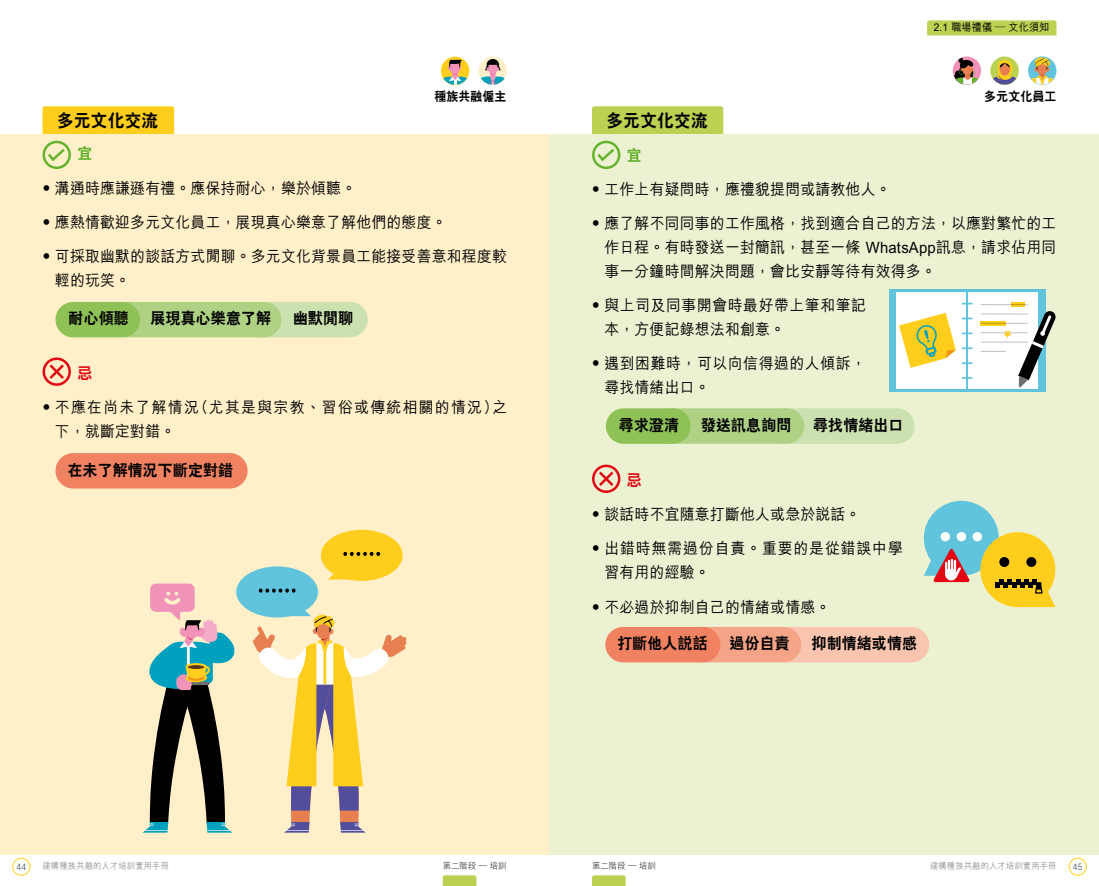
<style>
.page{position:relative;width:1099px;height:886px;background:#fff}
.page>*{position:absolute;margin:0;border:0;box-sizing:border-box;transform-origin:0 0}
.t1{font:17.5px "C Hei 2 Xbold HKSCS";letter-spacing:.015em;color:#000;scale:.95 1}
.t2{font:15.62px/23.8px "M Hei Medium HKSCS";letter-spacing:.015em;color:#000;text-align:justify;scale:.95 1}
.t3{font:15.62px "C Hei 2 Xbold HKSCS";letter-spacing:.015em;color:#000;scale:.95 1}
.t4{font:15.62px/23.8px "M Hei Medium HKSCS";letter-spacing:.04em;color:#000;scale:.95 1}
.t5{font:15.62px/23.8px "M Hei Medium HKSCS";letter-spacing:.085em;color:#000;scale:.95 1}
.t6{font:15.62px/23.8px "M Hei Medium HKSCS";letter-spacing:.06em;color:#000;scale:.95 1}
.t7{font:15.62px "C Hei 2 Xbold HKSCS";color:#65b32e;scale:.95 1}
.t8{font:15.62px "C Hei 2 Xbold HKSCS";color:#e30613;scale:.95 1}
.t9{font:12.5px "C Hei 2 Xbold HKSCS";letter-spacing:.015em;color:#000;scale:.95 1}
.t10{font:10.62px "M Hei Medium HKSCS";letter-spacing:.015em;color:#000;scale:.95 1}
.t11{font:8.75px "M Hei Light HKSCS";letter-spacing:.015em;color:#706f6f;scale:.95 1}
.t12{font:8.75px "M Hei Light HKSCS";letter-spacing:.015em;color:#000;scale:.95 1}
.t13{font:300 8.75px "Roboto";color:#213c47;scale:.95 1}
</style>
<div class="page">
<div style="left:0;top:134px;width:549px;height:720px;background:#fff0c9"></div>
<div style="left:549px;top:134px;width:549px;height:720px;background:#ecf1d2"></div>
<div style="left:12px;top:858px;width:18px;height:17px;border:1px solid #ffcd1c;border-radius:50%"></div>
<div style="left:1068px;top:858px;width:18px;height:17px;border:1px solid #ffcd1c;border-radius:50%"></div>
<div style="left:43px;top:106px;width:131px;height:28px;background:#ffcd1c"></div>
<div style="left:592px;top:106px;width:131px;height:28px;background:#bbd151"></div>
<div style="left:240px;top:302px;width:128px;height:35px;background:#cce1b0;border-radius:18px"></div>
<div style="left:108px;top:302px;width:173px;height:35px;background:#aed184;border-radius:18px"></div>
<div style="left:55px;top:302px;width:85px;height:35px;background:#8ec156;border-radius:18px"></div>
<div style="left:766px;top:408px;width:148px;height:36px;background:#cce1b0;border-radius:18px"></div>
<div style="left:653px;top:408px;width:151px;height:36px;background:#aed184;border-radius:18px"></div>
<div style="left:606px;top:408px;width:84px;height:36px;background:#8ec156;border-radius:18px"></div>
<div style="left:43px;top:141px;width:28px;height:28px;border:2px solid #65b32e;border-radius:50%"></div>
<svg style="left:45px;top:146px;width:22px;height:17px"></svg>
<div style="left:592px;top:141px;width:28px;height:28px;border:2px solid #65b32e;border-radius:50%"></div>
<svg style="left:595px;top:146px;width:22px;height:17px"></svg>
<div style="left:43px;top:357px;width:28px;height:29px;border:2px solid #e30613;border-radius:50%"></div>
<svg style="left:47px;top:362px;width:20px;height:19px"></svg>
<div style="left:592px;top:465px;width:28px;height:28px;border:2px solid #e30613;border-radius:50%"></div>
<svg style="left:596px;top:469px;width:20px;height:20px"></svg>
<div style="left:55px;top:453px;width:193px;height:35px;background:#f08262;border-radius:18px"></div>
<div style="left:767px;top:627px;width:162px;height:35px;background:#f9c5af;border-radius:18px"></div>
<div style="left:681px;top:627px;width:120px;height:35px;background:#f5a488;border-radius:18px"></div>
<div style="left:605px;top:627px;width:115px;height:35px;background:#f08262;border-radius:18px"></div>
<div style="left:321px;top:530px;width:81px;height:51px;background:#ffcd1c;border-radius:50%"></div>
<svg style="left:343px;top:552px;width:37px;height:4px"></svg>
<svg style="left:328px;top:569px;width:16px;height:10px"></svg>
<div style="left:236px;top:566px;width:82px;height:51px;background:#60c4dc;border-radius:50%"></div>
<svg style="left:259px;top:588px;width:36px;height:5px"></svg>
<svg style="left:142px;top:583px;width:90px;height:250px"></svg>
<svg style="left:242px;top:605px;width:164px;height:228px"></svg>
<div style="left:888px;top:289px;width:157px;height:103px;background:#60c4dc"></div>
<div style="left:896px;top:293px;width:69px;height:96px;background:#fff"></div>
<div style="left:968px;top:293px;width:69px;height:96px;background:#fff"></div>
<svg style="left:899px;top:313px;width:56px;height:55px"></svg>
<svg style="left:962px;top:332px;width:9px;height:2px"></svg>
<svg style="left:962px;top:347px;width:9px;height:2px"></svg>
<svg style="left:962px;top:362px;width:9px;height:2px"></svg>
<svg style="left:962px;top:377px;width:9px;height:2px"></svg>
<hr style="left:980px;top:304px;width:47px;height:1px;background:#c6c6c6">
<hr style="left:980px;top:313px;width:47px;height:2px;background:#c6c6c6">
<hr style="left:980px;top:323px;width:47px;height:1px;background:#c6c6c6">
<hr style="left:980px;top:332px;width:47px;height:1px;background:#c6c6c6">
<hr style="left:980px;top:341px;width:47px;height:2px;background:#c6c6c6">
<svg style="left:980px;top:351px;width:26px;height:1px"></svg>
<svg style="left:1011px;top:303px;width:13px;height:4px"></svg>
<svg style="left:980px;top:321px;width:25px;height:5px"></svg>
<svg style="left:1003px;top:330px;width:8px;height:8px"></svg>
<svg style="left:1018px;top:310px;width:38px;height:78px"></svg>
<div style="left:923px;top:501px;width:75px;height:75px;background:#60c4dc;border-radius:50%"></div>
<div style="left:956px;top:532px;width:10px;height:9px;background:#fff;border-radius:50%"></div>
<div style="left:940px;top:532px;width:10px;height:9px;background:#fff;border-radius:50%"></div>
<div style="left:972px;top:532px;width:10px;height:9px;background:#fff;border-radius:50%"></div>
<div style="left:980px;top:532px;width:75px;height:75px;background:#ffcd1c;border-radius:50%"></div>
<div style="left:999px;top:557px;width:10px;height:10px;background:#000;border-radius:50%"></div>
<div style="left:1026px;top:557px;width:10px;height:10px;background:#000;border-radius:50%"></div>
<svg style="left:995px;top:579px;width:60px;height:28px"></svg>
<svg style="left:924px;top:548px;width:45px;height:34px"></svg>
<svg style="left:927px;top:20px;width:129px;height:15px;background:#bcd256"></svg>
<svg style="left:1028px;top:57px;width:28px;height:28px"></svg>
<svg style="left:990px;top:57px;width:28px;height:28px"></svg>
<svg style="left:952px;top:57px;width:29px;height:28px"></svg>
<svg style="left:441px;top:57px;width:28px;height:28px"></svg>
<svg style="left:478px;top:57px;width:29px;height:28px"></svg>
<svg style="left:592px;top:875px;width:33px;height:11px"></svg>
<svg style="left:443px;top:875px;width:33px;height:11px"></svg>
<p class="t10" style="left:933px;top:20px;width:123px">2.1 職場禮儀 — 文化須知</p>
<p class="t9" style="left:434px;top:88px;width:77px">種族共融僱主</p>
<p class="t9" style="left:984px;top:88px;width:77px">多元文化員工</p>
<p class="t1" style="left:57px;top:109px;width:108px">多元文化交流</p>
<p class="t1" style="left:606px;top:109px;width:108px">多元文化交流</p>
<p class="t7" style="left:77px;top:143px;width:17px">宜</p>
<p class="t2" style="left:39px;top:175px;width:335px">• 溝通時應謙遜有禮。應保持耐心，樂於傾聽。</p>
<p class="t2" style="left:39px;top:209px;width:431px">• 應熱情歡迎多元文化員工，展現真心樂意了解他們的態度。</p>
<p class="t2" style="left:55px;top:244px;width:477px;text-indent:-16px">• 可採取幽默的談話方式閒聊。多元文化背景員工能接受善意和程度較輕的玩笑。</p>
<p class="t3" style="left:69px;top:308px;width:65px">耐心傾聽</p>
<p class="t3" style="left:151px;top:308px;width:128px">展現真心樂意了解</p>
<p class="t3" style="left:293px;top:308px;width:65px">幽默閒聊</p>
<p class="t8" style="left:77px;top:362px;width:17px">忌</p>
<p class="t5" style="left:55px;top:394px;width:477px;text-indent:-16px">• 不應在尚未了解情況（尤其是與宗教、習俗或傳統相關的情況）之下，就斷定對錯。</p>
<p class="t3" style="left:68px;top:459px;width:176px">在未了解情況下斷定對錯</p>
<p class="t7" style="left:627px;top:144px;width:17px">宜</p>
<p class="t2" style="left:588px;top:176px;width:320px">• 工作上有疑問時，應禮貌提問或請教他人。</p>
<p class="t2" style="left:604px;top:211px;width:477px;text-indent:-16px">• 應了解不同同事的工作風格，找到適合自己的方法，以應對繁忙的工作日程。有時發送一封簡訊，甚至一條 WhatsApp訊息，請求佔用同事一分鐘時間解決問題，會比安靜等待有效得多。</p>
<p class="t4" style="left:604px;top:292px;width:277px;text-indent:-16px">• 與上司及同事開會時最好帶上筆和筆記本，方便記錄想法和創意。</p>
<p class="t4" style="left:604px;top:351px;width:277px;text-indent:-16px">• 遇到困難時，可以向信得過的人傾訴，尋找情緒出口。</p>
<p class="t3" style="left:619px;top:414px;width:65px">尋求澄清</p>
<p class="t3" style="left:701px;top:414px;width:96px">發送訊息詢問</p>
<p class="t3" style="left:813px;top:414px;width:96px">尋找情緒出口</p>
<p class="t8" style="left:627px;top:469px;width:17px">忌</p>
<p class="t2" style="left:588px;top:501px;width:288px">• 談話時不宜隨意打斷他人或急於說話。</p>
<p class="t6" style="left:604px;top:536px;width:316px;text-indent:-16px">• 出錯時無需過份自責。重要的是從錯誤中學習有用的經驗。</p>
<p class="t2" style="left:588px;top:594px;width:256px">• 不必過於抑制自己的情緒或情感。</p>
<p class="t3" style="left:617px;top:633px;width:96px">打斷他人說話</p>
<p class="t3" style="left:729px;top:633px;width:65px">過份自責</p>
<p class="t3" style="left:811px;top:633px;width:112px">抑制情緒或情感</p>
<p class="t13" style="left:16px;top:860px;width:12px">44</p>
<p class="t11" style="left:43px;top:860px;width:135px">建構種族共融的人才培訓實用手冊</p>
<p class="t11" style="left:930px;top:860px;width:135px">建構種族共融的人才培訓實用手冊</p>
<p class="t13" style="left:1072px;top:860px;width:11px">45</p>
<p class="t12" style="left:442px;top:860px;width:69px">第二階段 — 培訓</p>
<p class="t12" style="left:592px;top:860px;width:69px">第二階段 — 培訓</p>
</div>
